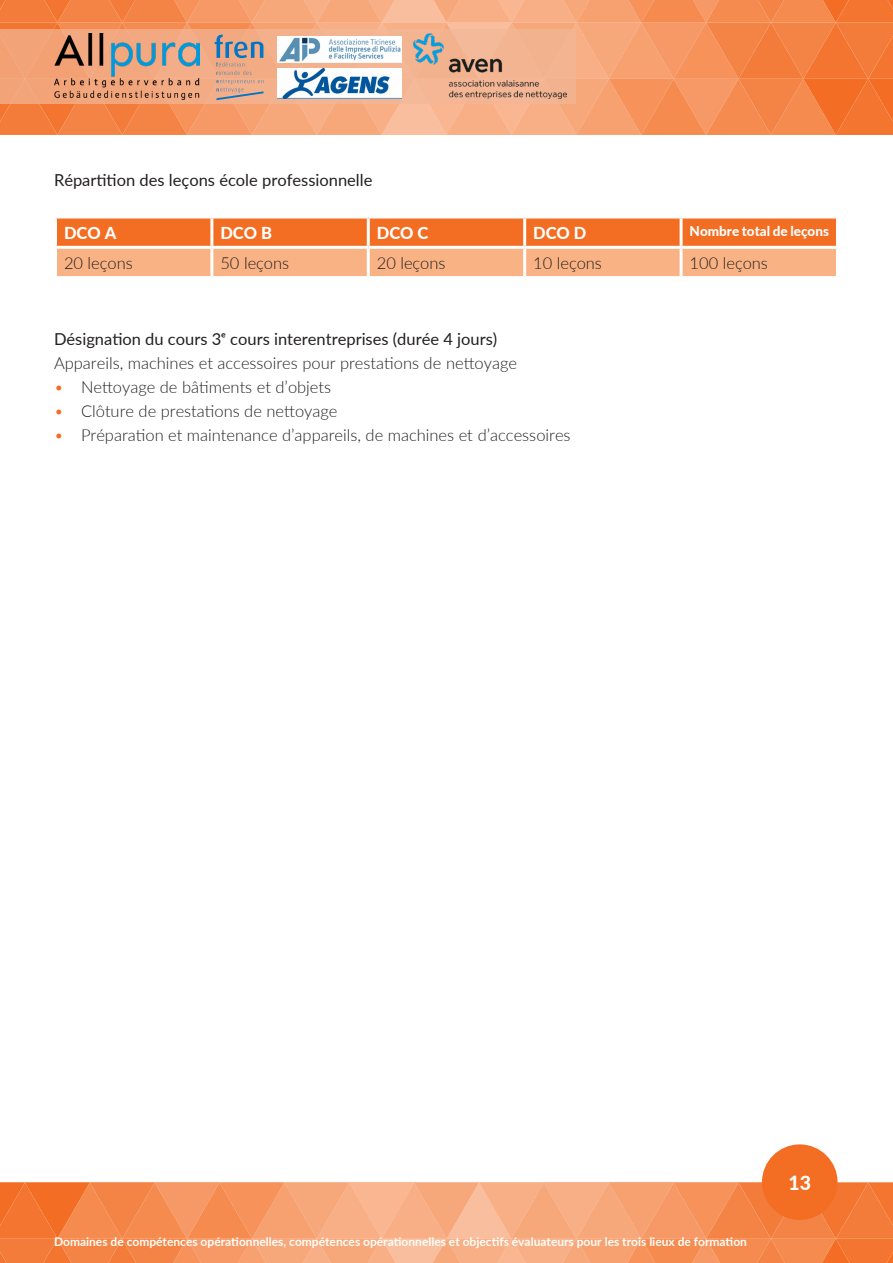
<style>
.page{position:relative;width:893px;height:1263px;background:#fff}
.page>*{position:absolute;margin:0;border:0;box-sizing:border-box;transform-origin:0 0}
.t1{font:800 19.5px "Lato";color:#fffefa}
.Fließtextabsätze{font:300 16.5px "Lato";color:#231f20}
.Fließtextabsätze-2{font:16.5px "Lato";color:#231f20}
.Zwischenüberschrift_1__Ebene{font:300 16.5px "Lato";color:#231f20}
.Fließtextabsätze-3{font:800 16.5px "Lato";color:#fff}
.Fließtextabsätze-4{font:800 13.5px "Lato";color:#fff}
.t2{font:700 12px "Lato";color:#fffefa}
.s1{color:#f36e23}
</style>
<div class="page">
<svg style="left:0;top:1182px;width:893px;height:81px;background:#f59763"></svg>
<div style="left:762px;top:1144px;width:75px;height:76px;background:#f36e23;border-radius:50%"></div>
<svg style="left:0;top:0;width:893px;height:135px;background:#f19969"></svg>
<img style="left:277px;top:36px;width:125px;height:27px">
<img style="left:277px;top:68px;width:125px;height:30px">
<img style="left:54px;top:34px;width:146px;height:65px">
<svg style="left:57px;top:218px;width:779px;height:58px;background:#f69155"></svg>
<hr style="left:210px;top:218px;width:3px;height:28px;background:#fff">
<hr style="left:367px;top:218px;width:3px;height:28px;background:#fff">
<hr style="left:523px;top:218px;width:3px;height:28px;background:#fff">
<hr style="left:680px;top:218px;width:3px;height:28px;background:#fff">
<hr style="left:54px;top:246px;width:158px;height:3px;background:#fff">
<hr style="left:212px;top:246px;width:156px;height:3px;background:#fff">
<hr style="left:210px;top:249px;width:3px;height:27px;background:#fff">
<hr style="left:368px;top:246px;width:157px;height:3px;background:#fff">
<hr style="left:367px;top:249px;width:3px;height:27px;background:#fff">
<hr style="left:525px;top:246px;width:156px;height:3px;background:#fff">
<hr style="left:523px;top:249px;width:3px;height:27px;background:#fff">
<hr style="left:681px;top:246px;width:158px;height:3px;background:#fff">
<hr style="left:680px;top:249px;width:3px;height:27px;background:#fff">
<p class="Fließtextabsätze-2" style="left:54px;top:168px;width:320px">Répartition des leçons école professionnelle</p>
<p class="Fließtextabsätze-3" style="left:64px;top:221px;width:54px">DCO A</p>
<p class="Fließtextabsätze-3" style="left:220px;top:221px;width:53px">DCO B</p>
<p class="Fließtextabsätze-3" style="left:377px;top:221px;width:53px">DCO C</p>
<p class="Fließtextabsätze-3" style="left:533px;top:221px;width:55px">DCO D</p>
<p class="Fließtextabsätze-4" style="left:690px;top:221px;width:141px">Nombre total de leçons</p>
<p class="Zwischenüberschrift_1__Ebene" style="left:64px;top:252px;width:70px">20 leçons</p>
<p class="Zwischenüberschrift_1__Ebene" style="left:220px;top:252px;width:70px">50 leçons</p>
<p class="Zwischenüberschrift_1__Ebene" style="left:377px;top:252px;width:70px">20 leçons</p>
<p class="Zwischenüberschrift_1__Ebene" style="left:533px;top:252px;width:70px">10 leçons</p>
<p class="Zwischenüberschrift_1__Ebene" style="left:690px;top:252px;width:80px">100 leçons</p>
<p class="Fließtextabsätze-2" style="left:54px;top:327px;width:445px">Désignation du cours 3e cours interentreprises (durée 4 jours)</p>
<p class="Fließtextabsätze" style="left:54px;top:352px;width:464px">Appareils, machines et accessoires pour prestations de nettoyage</p>
<p class="Fließtextabsätze" style="left:54px;top:376px;width:279px"><span class="s1">•</span> Nettoyage de bâtiments et d’objets</p>
<p class="Fließtextabsätze" style="left:54px;top:400px;width:285px"><span class="s1">•</span> Clôture de prestations de nettoyage</p>
<p class="Fließtextabsätze" style="left:54px;top:424px;width:518px"><span class="s1">•</span> Préparation et maintenance d’appareils, de machines et d’accessoires</p>
<p class="t2" style="left:54px;top:1233px;width:694px">Domaines de compétences opérationnelles, compétences opérationnelles et objectifs évaluateurs pour les trois lieux de formation</p>
<p class="t1" style="left:788px;top:1168px;width:24px">13</p>
</div>
